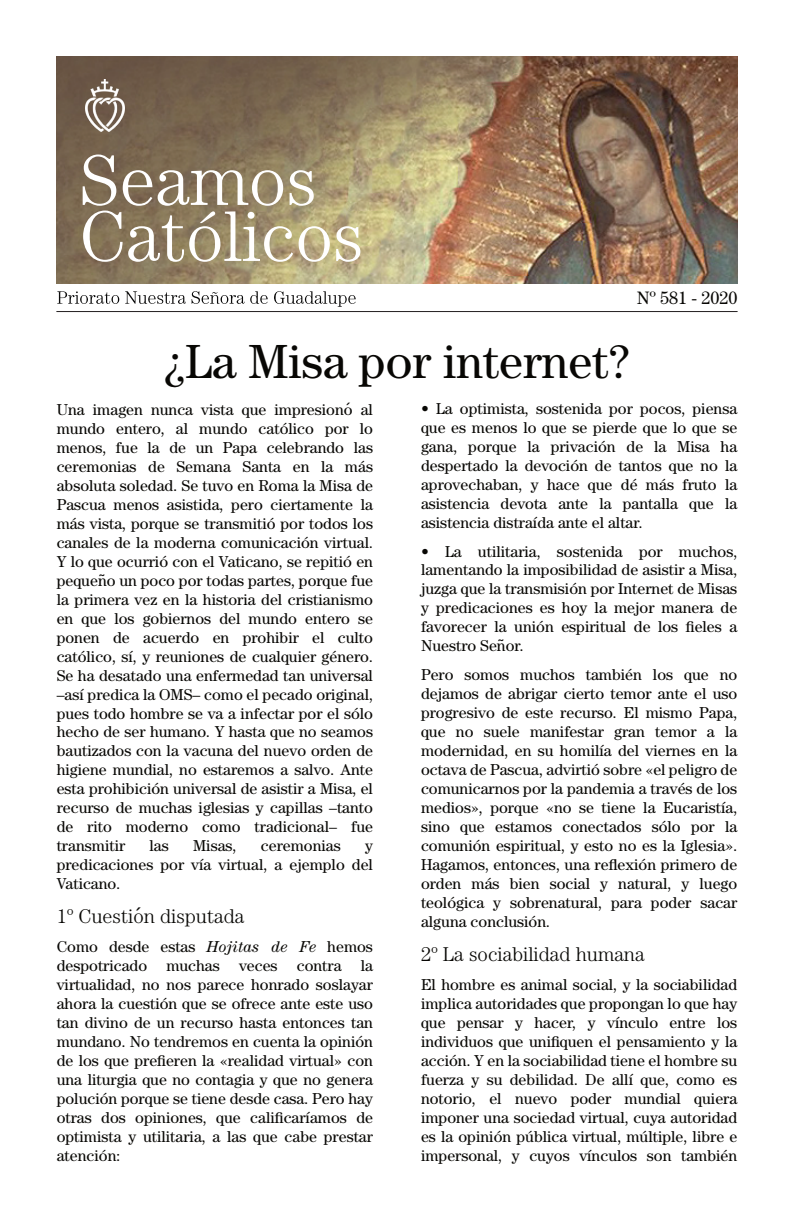
<style>
.page{position:relative;width:794px;height:1225px;background:#fff}
.page>*{position:absolute;margin:0;border:0;box-sizing:border-box;transform-origin:0 0}
.t1{font:300 72px/56px "Century Std";color:#fff}
.t2{font:48px "Century Std";color:#080704}
.t3{font:300 20px "Century Std";color:#080704}
.t4{font:18px "Century Std";color:#080704}
.t5{font:15.8px/19px "Century Std";color:#080704;text-align:justify}
.s1{font-family:"Lucida Grande"}
.s2{font-family:"Lucida Grande";font-weight:400}
.s3{font-style:italic}
</style>
<div class="page">
<img style="left:57px;top:57px;width:680px;height:226px">
<img style="left:86px;top:80px;width:39px;height:51px">
<img style="left:57px;top:291px;width:106px;height:13px">
<hr style="left:57px;top:311px;width:680px;height:1px;background:#231f20">
<h1 class="t1" style="left:79px;top:163px;width:286px">Seamos<br>Católicos</h1>
<p class="t4" style="left:637px;top:291px;width:102px">Nº 581 - 2020</p>
<h2 class="t2" style="left:164px;top:345px;width:467px">¿La Misa por internet?</h2>
<p class="t5" style="left:57px;top:402px;width:318px">Una imagen nunca vista que impresiono<span class="s1">́</span> al mundo entero, al mundo católico por lo menos, fue la de un Papa celebrando las ceremonias de Semana Santa en la más absoluta soledad. Se tuvo en Roma la Misa de Pascua menos asistida, pero ciertamente la más vista, porque se transmitió por todos los canales de la moderna comunicación virtual.<br>Y lo que ocurrió con el Vaticano, se repitió en pequen<span class="s1">̃</span>o un poco por todas partes, porque fue la primera vez en la historia del cristianismo en que los gobiernos del mundo entero se ponen de acuerdo en prohibir el culto católico, sí, y reuniones de cualquier género.<br>Se ha desatado una enfermedad tan universal –así predica la OMS– como el pecado original, pues todo hombre se va a infectar por el sólo hecho de ser humano. Y hasta que no seamos bautizados con la vacuna del nuevo orden de higiene mundial, no estaremos a salvo. Ante esta prohibición universal de asistir a Misa, el recurso de muchas iglesias y capillas –tanto de rito moderno como tradicional– fue transmitir</p>
<p class="t5" style="left:421px;top:401px;width:318px">• La optimista, sostenida por pocos, piensa que es menos lo que se pierde que lo que se gana, porque la privación de la Misa ha despertado la devoción de tantos que no la aprovechaban, y hace que dé más fruto la asistencia devota ante la pantalla que la asistencia distraída ante el altar.</p>
<p class="t5" style="left:421px;top:544px;width:318px">• La utilitaria, sostenida por muchos, lamentando la imposibilidad de asistir a Misa, juzga que la transmisión por Internet de Misas y predicaciones es hoy la mejor manera de favorecer la unión espiritual de los fieles a Nuestro Sen<span class="s1">̃</span>or.</p>
<p class="t5" style="left:421px;top:668px;width:318px">Pero somos muchos también los que no dejamos de abrigar cierto temor ante el uso progresivo de este recurso. El mismo Papa, que no suele manifestar gran temor a la modernidad, en su homilía del viernes en la octava de Pascua, advirtió sobre «el peligro de comunicarnos por la pandemia a través de los medios», porque «no se tiene la Eucaristía, sino que estamos conectados sólo por la comunión espiritual, y esto no es la Iglesia».<br>Hagamos, entonces, una reflexión primero de orden más bien social y natural, y luego teológica y sobrenatural, para poder sacar alguna conclusión.</p>
<p class="t3" style="left:421px;top:947px;width:225px">2º La sociabilidad humana</p>
<p class="t5" style="left:421px;top:977px;width:318px">El hombre es animal social, y la sociabilidad implica autoridades que propongan lo que hay que pensar y hacer, y vínculo entre los individuos que unifiquen el pensamiento y la acción. Y en la sociabilidad tiene el hombre su fuerza y su debilidad. De allí que, como es notorio, el nuevo poder mundial quiera imponer una sociedad virtual, cuya autoridad es la opinión pública virtual, múltiple, libre e impersonal, y cuyos vínculos son también</p>
<p class="t5" style="left:149px;top:839px;width:21px">las</p>
<p class="t5" style="left:193px;top:839px;width:45px">Misas,</p>
<p class="t5" style="left:261px;top:839px;width:81px">ceremonias</p>
<p class="t5" style="left:57px;top:839px;width:318px;text-indent:308px">y predicaciones por vía virtual, a ejemplo del Vaticano.</p>
<p class="t3" style="left:57px;top:909px;width:189px">1º Cuestio<span class="s2">́</span>n disputada</p>
<p class="t5" style="left:57px;top:939px;width:318px">Como desde estas <span class="s3">Hojitas de Fe</span> hemos despotricado muchas veces contra la virtualidad, no nos parece honrado soslayar ahora la cuestión que se ofrece ante este uso tan divino de un recurso hasta entonces tan mundano. No tendremos en cuenta la opinión de los que prefieren la «realidad virtual» con una liturgia que no contagia y que no genera polución porque se tiene desde casa. Pero hay otras dos opiniones, que calificaríamos de optimista y utilitaria, a las que cabe prestar atención:</p>
</div>
